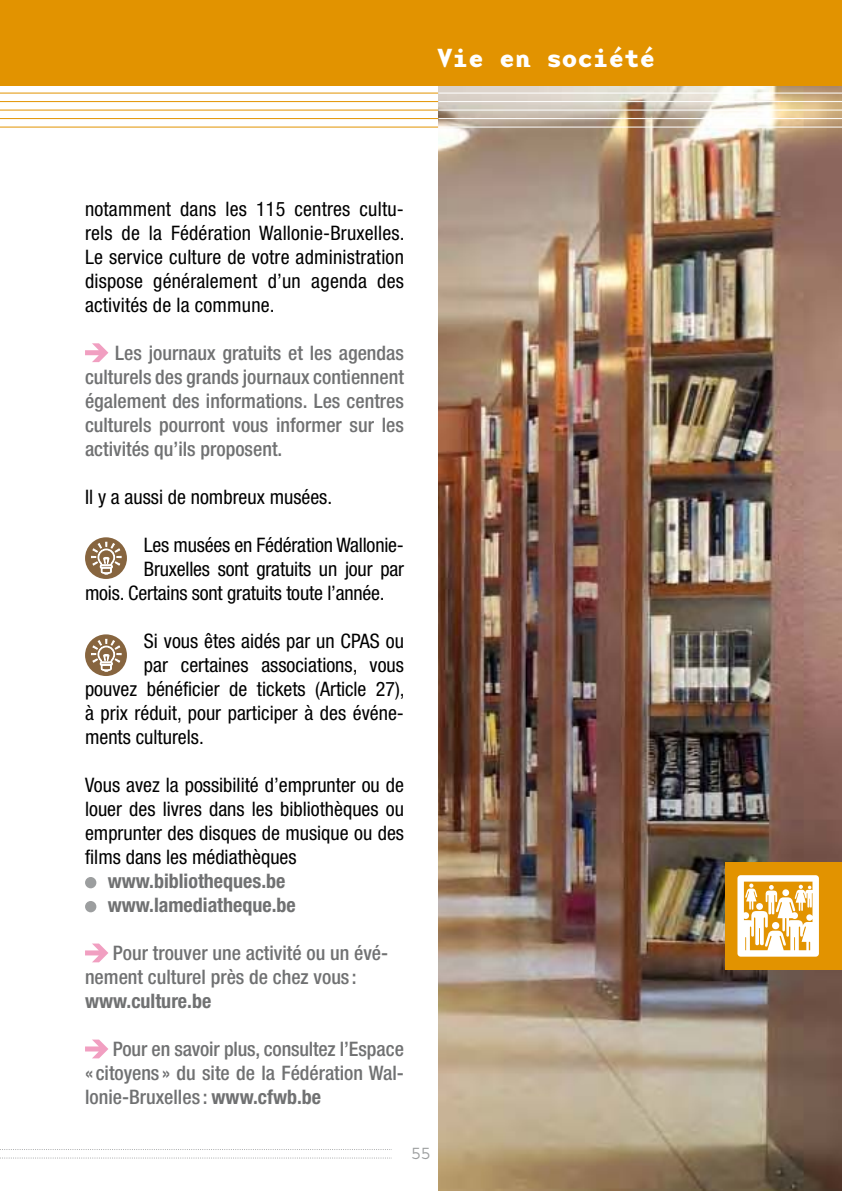
<style>
.page{position:relative;width:842px;height:1191px;background:#fff}
.page>*{position:absolute;margin:0;border:0;box-sizing:border-box;transform-origin:0 0}
.t1{font:700 26px "Base Mono Wide";color:#fff}
.t2{font:condensed 20px/24px "Helvetica Neue";color:#000;text-align:justify}
.t3{font:500 condensed 20px/24px "Helvetica Neue";color:#707172;text-align:justify}
.t4{font:700 condensed 20px/24px "Helvetica Neue";color:#707172}
.t5{font:100 16px "Base Mono Wide";color:#9c9e9f}
.s1{font-weight:700}
</style>
<div class="page">
<svg style="left:0;top:1149px;width:392px;height:1px"></svg>
<svg style="left:0;top:1157px;width:392px;height:1px"></svg>
<img style="left:438px;top:85px;width:404px;height:1106px">
<hr style="left:0;top:93px;width:438px;height:1px;background:#e29300">
<hr style="left:0;top:101px;width:438px;height:1px;background:#e29300">
<hr style="left:0;top:110px;width:438px;height:1px;background:#e29300">
<hr style="left:0;top:118px;width:438px;height:1px;background:#e29300">
<hr style="left:0;top:127px;width:438px;height:1px;background:#e29300">
<div style="left:0;top:0;width:842px;height:85px;background:#e29300"></div>
<hr style="left:438px;top:93px;width:404px;height:1px;background:#fff">
<hr style="left:438px;top:101px;width:404px;height:1px;background:#fff">
<hr style="left:438px;top:110px;width:404px;height:1px;background:#fff">
<hr style="left:438px;top:118px;width:404px;height:1px;background:#fff">
<hr style="left:438px;top:127px;width:404px;height:1px;background:#fff">
<svg style="left:85px;top:343px;width:23px;height:19px"></svg>
<div style="left:85px;top:877px;width:11px;height:11px;background:#9c9e9f;border-radius:50%"></div>
<div style="left:85px;top:901px;width:11px;height:11px;background:#9c9e9f;border-radius:50%"></div>
<svg style="left:85px;top:943px;width:23px;height:19px"></svg>
<svg style="left:85px;top:1039px;width:23px;height:19px"></svg>
<div style="left:85px;top:537px;width:42px;height:42px;background:#87653f;border-radius:50%"></div>
<svg style="left:91px;top:541px;width:31px;height:34px"></svg>
<div style="left:85px;top:634px;width:42px;height:42px;background:#87653f;border-radius:50%"></div>
<svg style="left:91px;top:638px;width:31px;height:34px"></svg>
<div style="left:726px;top:862px;width:116px;height:107px;background:#e29300"></div>
<svg style="left:737px;top:875px;width:82px;height:81px"></svg>
<h1 class="t1" style="left:437px;top:40px;width:220px">Vie en société</h1>
<p class="t2" style="left:85px;top:197px;width:321px">notamment dans les 115 centres cultu&shy;rels de la Fédération Wallonie-Bruxelles.<br>Le service culture de votre administration dispose généralement d’un agenda des activités de la commune.</p>
<p class="t3" style="left:85px;top:341px;width:320px;text-indent:30px">Les journaux gratuits et les agendas culturels des grands journaux contiennent également des informations. Les centres culturels pourront vous informer sur les activités qu’ils proposent.</p>
<p class="t2" style="left:85px;top:485px;width:249px">Il y a aussi de nombreux musées.</p>
<p class="t2" style="left:144px;top:533px;width:261px">Les musées en Fédération Wallonie-</p>
<p class="t2" style="left:144px;top:557px;width:262px">Bruxelles sont gratuits un jour par</p>
<p class="t2" style="left:85px;top:581px;width:301px">mois. Certains sont gratuits toute l’année.</p>
<p class="t2" style="left:144px;top:629px;width:261px">Si vous êtes aidés par un CPAS ou</p>
<p class="t2" style="left:144px;top:653px;width:261px">par certaines associations, vous</p>
<p class="t2" style="left:85px;top:677px;width:321px">pouvez bénéficier de tickets (Article 27),</p>
<p class="t2" style="left:85px;top:701px;width:320px">à prix réduit, pour participer à des événe-</p>
<p class="t2" style="left:85px;top:725px;width:120px">ments culturels.</p>
<p class="t2" style="left:85px;top:773px;width:320px">Vous avez la possibilité d’emprunter ou de louer des livres dans les bibliothèques ou emprunter des disques de musique ou des films dans les médiathèques</p>
<p class="t4" style="left:108px;top:869px;width:190px">www.bibliotheques.be www.lamediatheque.be</p>
<p class="t3" style="left:85px;top:941px;width:305px;text-indent:28px">Pour trouver une activité ou un évé&shy;nement culturel près de chez vous :</p>
<p class="t4" style="left:85px;top:989px;width:128px">www.culture.be</p>
<p class="t3" style="left:85px;top:1037px;width:320px;text-indent:28px">Pour en savoir plus, consultez l’Espace « citoyens » du site de la Fédération Wal&shy;lonie-Bruxelles : <span class="s1">www.cfwb.be</span></p>
<p class="t5" style="left:411px;top:1142px;width:21px">55</p>
</div>
